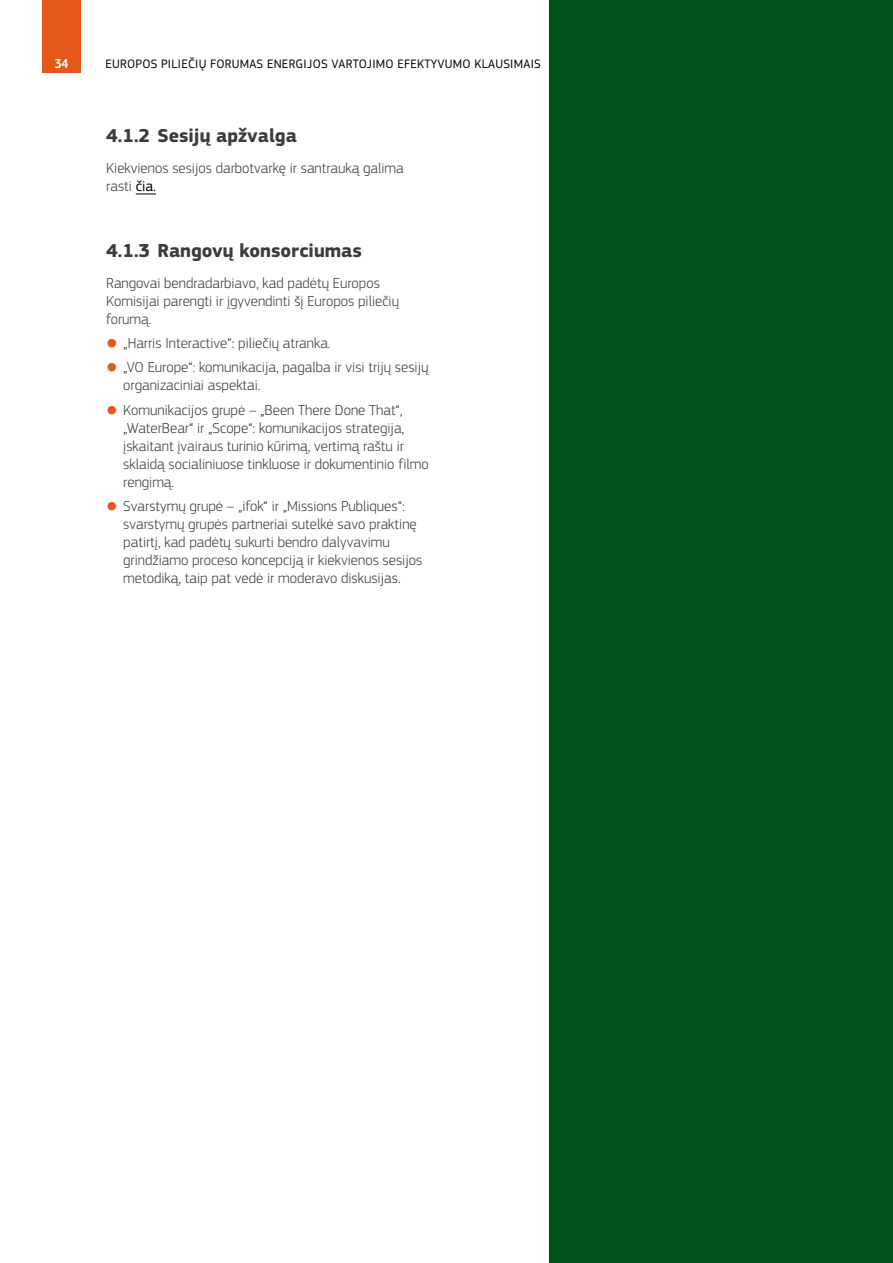
<style>
.page{position:relative;width:893px;height:1263px;background:#fff}
.page>*{position:absolute;margin:0;border:0;box-sizing:border-box;transform-origin:0 0}
.Heading_3__H3__numbering{font:700 19.5px "EC Square Sans Pro";color:#3c3c3b}
.Body_text__P{font:300 15px/18px "EC Square Sans Pro";color:#3c3c3b}
.t1{font:500 13.5px "EC Square Sans Cond Pro";color:#fff}
.t2{font:12.75px "EC Square Sans Pro";letter-spacing:.02em;color:#000}
.s1{font-weight:400;color:#000}
.s2{font-weight:500;font-size:13.5px;color:#e4581b}
</style>
<div class="page">
<div style="left:550px;top:0;width:343px;height:1263px;background:#005318"></div>
<div style="left:43px;top:0;width:38px;height:72px;background:#e4581b"></div>
<svg style="left:136px;top:194px;width:20px;height:1px"></svg>
<p class="t1" style="left:55px;top:56px;width:15px">34</p>
<p class="t2" style="left:105px;top:56px;width:437px">EUROPOS PILIEČIŲ FORUMAS ENERGIJOS VARTOJIMO EFEKTYVUMO KLAUSIMAIS</p>
<h3 class="Heading_3__H3__numbering" style="left:106px;top:124px;width:192px">4.1.2 Sesijų apžvalga</h3>
<p class="Body_text__P" style="left:106px;top:159px;width:299px">Kiekvienos sesijos darbotvarkę ir santrauką galima rasti <span class="s1">čia.</span></p>
<h3 class="Heading_3__H3__numbering" style="left:106px;top:239px;width:257px">4.1.3 Rangovų konsorciumas</h3>
<p class="Body_text__P" style="left:106px;top:274px;width:294px">Rangovai bendradarbiavo, kad padėtų Europos<br>Komisijai parengti ir įgyvendinti šį Europos piliečių forumą.</p>
<p class="Body_text__P" style="left:106px;top:334px;width:226px"><span class="s2">●</span> „Harris Interactive“: piliečių atranka.</p>
<p class="Body_text__P" style="left:123px;top:358px;width:307px;text-indent:-17px"><span class="s2">●</span> „VO Europe“: komunikacija, pagalba ir visi trijų sesijų organizaciniai aspektai.</p>
<p class="Body_text__P" style="left:123px;top:401px;width:307px;text-indent:-17px"><span class="s2">●</span> Komunikacijos grupė – „Been There Done That“, „WaterBear“ ir „Scope“: komunikacijos strategija, įskaitant įvairaus turinio kūrimą, vertimą raštu ir sklaidą socialiniuose tinkluose ir dokumentinio filmo rengimą.</p>
<p class="Body_text__P" style="left:123px;top:497px;width:301px;text-indent:-17px"><span class="s2">●</span> Svarstymų grupė – „ifok“ ir „Missions Publiques“: svarstymų grupės partneriai sutelkė savo praktinę patirtį, kad padėtų sukurti bendro dalyvavimu grindžiamo proceso koncepciją ir kiekvienos sesijos metodiką, taip pat vedė ir moderavo diskusijas.</p>
</div>
